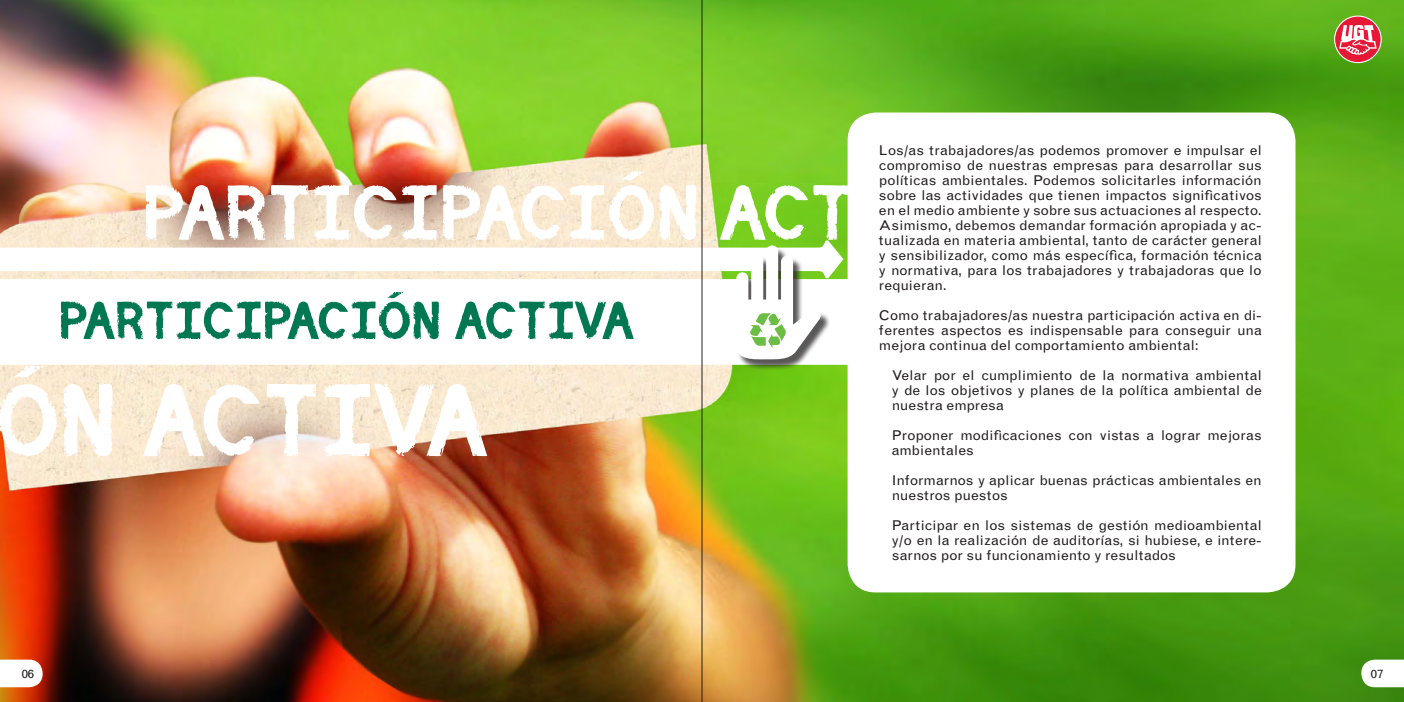
<style>
.page{position:relative;width:1404px;height:702px;background:#fff}
.page>*{position:absolute;margin:0;border:0;box-sizing:border-box;transform-origin:0 0}
.t1{font:100.5px "Catenary Stamp";letter-spacing:-.025em;color:#fff;scale:1.09 1}
.t2{font:76.2px "Catenary Stamp";letter-spacing:-.025em;color:#fff;scale:1.09 1}
.t3{font:52.35px "Catenary Stamp";letter-spacing:-.025em;color:#017852;scale:1.09 1}
.t4{font:13.5px/15px "Grotesque PL";letter-spacing:-.005em;color:#231f20;text-align:justify;scale:1.09 1}
.t5{font:12px "Grotesque PL";color:#231f20;scale:1.09 1}
</style>
<div class="page">
<img style="left:0;top:0;width:1403px;height:702px">
<div style="left:847px;top:112px;width:448px;height:480px;background:#fff;border-radius:28px"></div>
<svg style="left:0;top:279px;width:848px;height:86px"></svg>
<div style="left:737px;top:247px;width:94px;height:123px;background:#231f20;opacity:.75"></div>
<svg style="left:0;top:240px;width:843px;height:121px"></svg>
<svg style="left:1361px;top:659px;width:42px;height:28px"></svg>
<svg style="left:0;top:659px;width:43px;height:28px"></svg>
<hr style="left:701px;top:0;width:1px;height:702px;background:#231f20">
<svg style="left:1334px;top:16px;width:46px;height:47px"></svg>
<div style="left:1334px;top:16px;width:46px;height:47px;border:1px solid #fff;border-radius:50%"></div>
<div style="left:1335px;top:17px;width:44px;height:44px;background:#e51836;border-radius:50%"></div>
<div style="left:1335px;top:17px;width:44px;height:45px;border:1px solid #e51836;border-radius:50%"></div>
<svg style="left:1338px;top:25px;width:38px;height:31px"></svg>
<p class="t4" style="left:878px;top:143px;width:353px">Los/as trabajadores/as podemos promover e impulsar el compromiso de nuestras empresas para desarrollar sus políticas ambientales. Podemos solicitarles información sobre las actividades que tienen impactos significativos en el medio ambiente y sobre sus actuaciones al respecto.<br>Asimismo, debemos demandar formación apropiada y ac&shy;tualizada en materia ambiental, tanto de carácter general y sensibilizador, como más específica, formación técnica y normativa, para los trabajadores y trabajadoras que lo requieran.</p>
<p class="t4" style="left:878px;top:308px;width:353px">Como trabajadores/as nuestra participación activa en di&shy;ferentes aspectos es indispensable para conseguir una mejora continua del comportamiento ambiental:</p>
<p class="t4" style="left:891px;top:368px;width:341px">Velar por el cumplimiento de la normativa ambiental y de los objetivos y planes de la política ambiental de nuestra empresa</p>
<p class="t4" style="left:891px;top:428px;width:341px">Proponer modificaciones con vistas a lograr mejoras ambientales</p>
<p class="t4" style="left:891px;top:473px;width:341px">Informarnos y aplicar buenas prácticas ambientales en nuestros puestos</p>
<p class="t4" style="left:891px;top:518px;width:341px">Participar en los sistemas de gestión medioambiental y/o en la realización de auditorías, si hubiese, e intere&shy;sarnos por su funcionamiento y resultados</p>
<p class="t2" style="left:141px;top:171px;width:772px">PARTICIPACIÓN ACTIVA</p>
<p class="t3" style="left:58px;top:292px;width:530px">PARTICIPACIÓN ACTIVA</p>
<p class="t1" style="left:-7px;top:365px;width:456px">ÓN ACTIVA</p>
<p class="t5" style="left:22px;top:666px;width:13px">06</p>
<p class="t5" style="left:1370px;top:666px;width:13px">07</p>
</div>
